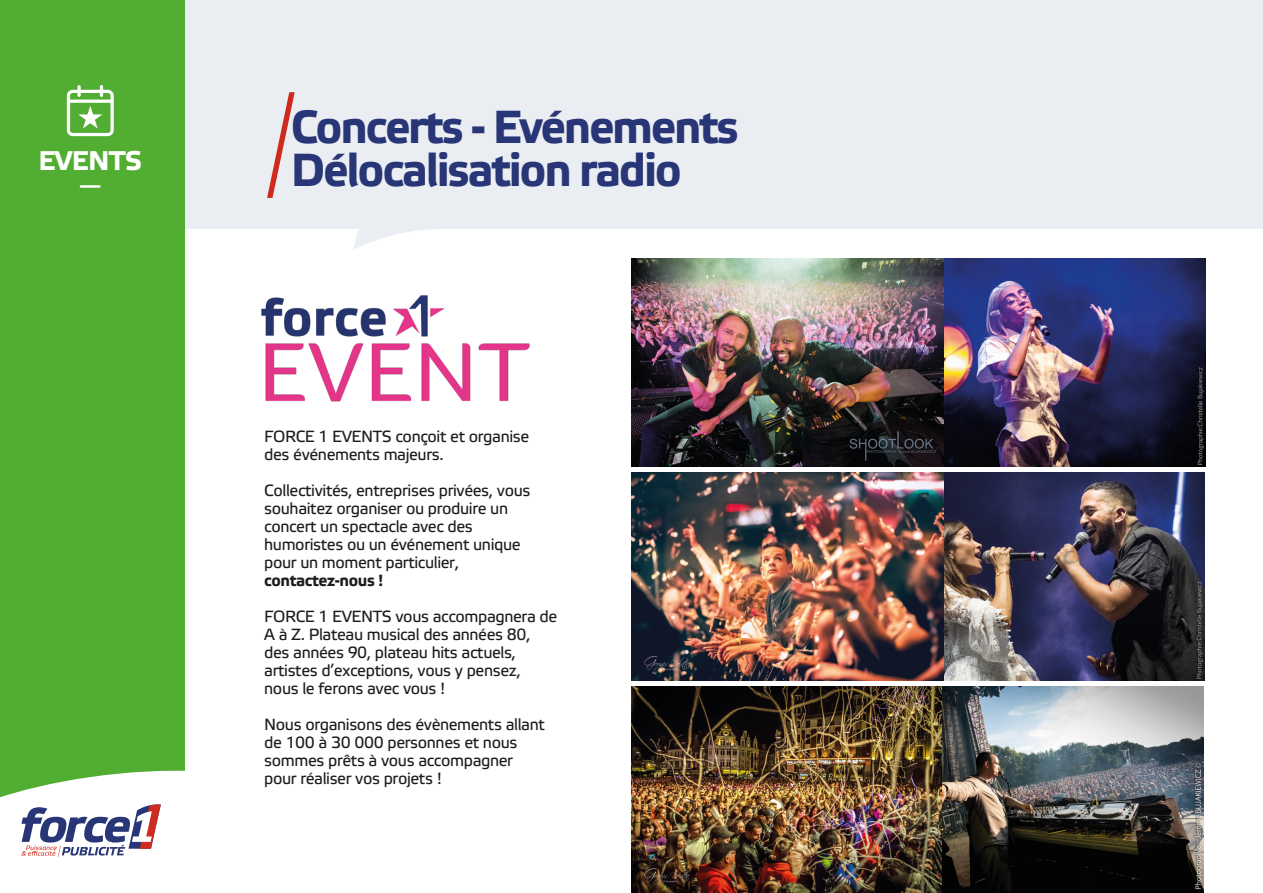
<style>
.page{position:relative;width:1263px;height:893px;background:#fff}
.page>*{position:absolute;margin:0;border:0;box-sizing:border-box;transform-origin:0 0}
.t1{font:700 46.35px/43.2px "Etelka Text Pro";letter-spacing:-.05em;color:#283576}
.t2{font:700 27px "Etelka Text Pro";letter-spacing:-.025em;color:#fff}
.t3{font:27px "Etelka Text Pro";color:#fff}
.t4{font:16.2px/18px "Etelka Text Pro";letter-spacing:-.025em;color:#1d1d1b}
.t5{font:700 16.2px "Etelka Text Pro";letter-spacing:-.025em;color:#1d1d1b}
</style>
<div class="page">
<div style="left:185px;top:0;width:1078px;height:237px;background:#eaedf1"></div>
<svg style="left:267px;top:92px;width:28px;height:106px;background:#e4c7c7"></svg>
<div style="left:0;top:0;width:185px;height:893px;background:#52ae32"></div>
<svg style="left:0;top:771px;width:185px;height:122px;background:#dbe0de"></svg>
<svg style="left:67px;top:85px;width:47px;height:51px"></svg>
<img style="left:261px;top:237px;width:269px;height:165px">
<img style="left:943px;top:473px;width:262px;height:207px">
<img style="left:943px;top:258px;width:262px;height:208px">
<img style="left:941px;top:687px;width:263px;height:206px">
<img style="left:632px;top:258px;width:311px;height:208px">
<img style="left:632px;top:473px;width:311px;height:207px">
<img style="left:632px;top:687px;width:309px;height:206px">
<h2 class="t2" style="left:39px;top:146px;width:105px">EVENTS</h2>
<h2 class="t3" style="left:79px;top:171px;width:24px">—</h2>
<h1 class="t1" style="left:291px;top:108px;width:449px">Concerts - Evénements<br>Délocalisation radio</h1>
<p class="t4" style="left:264px;top:428px;width:267px">FORCE 1 EVENTS conçoit et organise des événements majeurs.</p>
<p class="t4" style="left:264px;top:482px;width:268px">Collectivités, entreprises privées, vous souhaitez organiser ou produire un concert un spectacle avec des humoristes ou un événement unique pour un moment particulier,</p>
<p class="t5" style="left:264px;top:571px;width:121px">contactez-nous !</p>
<p class="t4" style="left:264px;top:608px;width:295px">FORCE 1 EVENTS vous accompagnera de A à Z. Plateau musical des années 80, des années 90, plateau hits actuels, artistes d’exceptions, vous y pensez, nous le ferons avec vous !</p>
<p class="t4" style="left:264px;top:716px;width:282px">Nous organisons des évènements allant de 100 à 30 000 personnes et nous sommes prêts à vous accompagner pour réaliser vos projets !</p>
</div>
